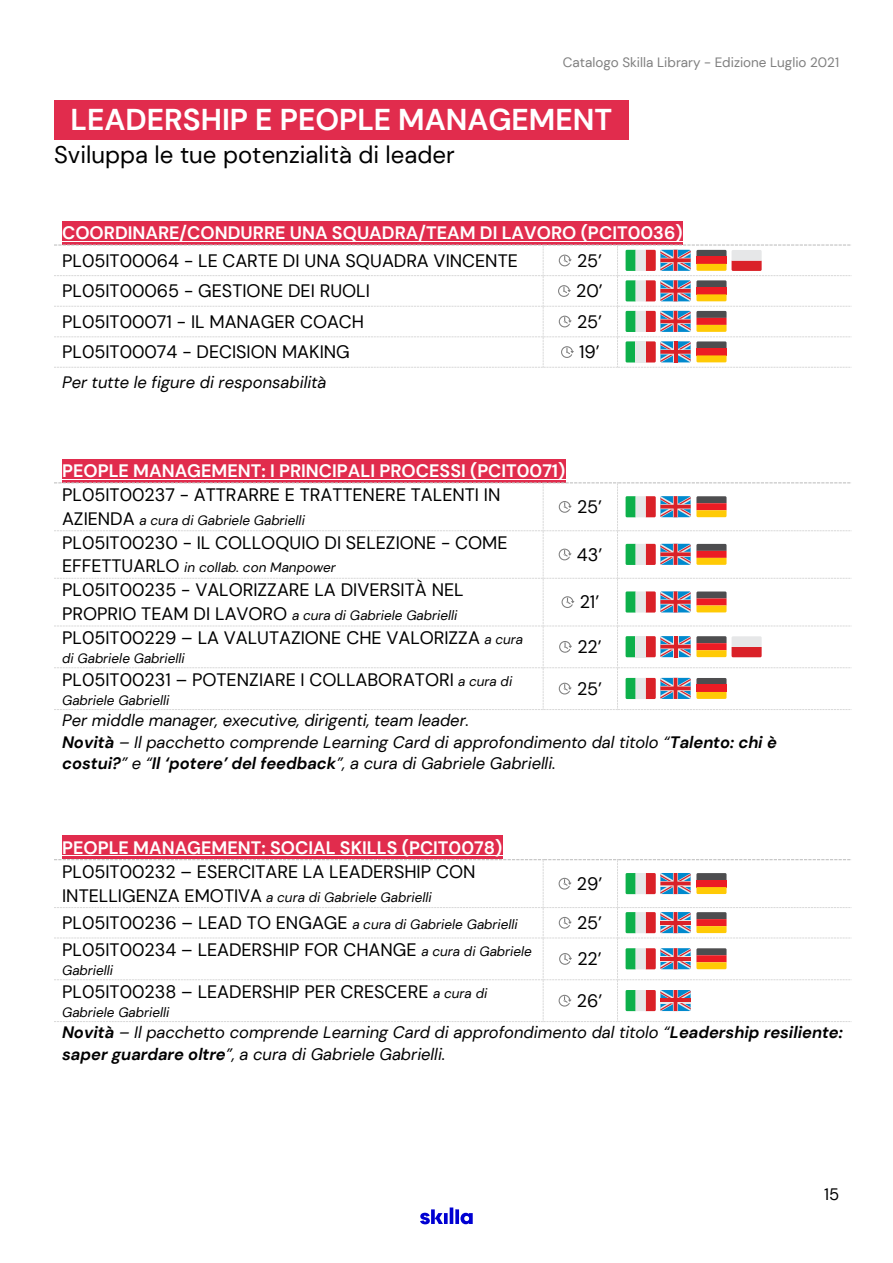
<style>
.page{position:relative;width:893px;height:1263px;background:#fff}
.page>*{position:absolute;margin:0;border:0;box-sizing:border-box;transform-origin:0 0}
.t1{font:700 30px "DM Sans";color:#fff}
.t2{font:24px "DM Sans";color:#000}
.t3{font:18px "DM Sans";color:#000}
.t4{font:700 18px "DM Sans";color:#fff}
.t5{font:italic 16.5px/21.5px "DM Sans";color:#000}
.t6{font:16.5px "DM Sans";color:#000}
.t7{font:italic 13.5px "DM Sans";letter-spacing:.005em;color:#000}
.t8{font:13.5px "DM Sans";color:#7f7f7f}
.s1{color:#e12c4d}
.s2{font-style:normal;font-size:18px}
.s3{font-style:italic;font-size:13.5px}
.s4{font-weight:700}
</style>
<div class="page">
<svg style="left:444px;top:1213px;width:4px;height:11px"></svg>
<hr style="left:450px;top:1207px;width:3px;height:17px;background:#0000d2">
<svg style="left:455px;top:1209px;width:4px;height:15px"></svg>
<svg style="left:461px;top:1213px;width:12px;height:11px"></svg>
<svg style="left:420px;top:1209px;width:23px;height:15px"></svg>
<div style="left:54px;top:100px;width:575px;height:40px;background:#e12c4d"></div>
<div style="left:62px;top:221px;width:621px;height:23px;background:#e12c4d"></div>
<hr style="left:62px;top:241px;width:621px;height:1px;background:#fff">
<div style="left:62px;top:459px;width:504px;height:23px;background:#e12c4d"></div>
<hr style="left:62px;top:479px;width:504px;height:1px;background:#fff">
<div style="left:62px;top:836px;width:440px;height:23px;background:#e12c4d"></div>
<hr style="left:62px;top:855px;width:440px;height:1px;background:#fff">
<svg style="left:54px;top:244px;width:798px;height:124px"></svg>
<svg style="left:54px;top:482px;width:798px;height:228px"></svg>
<svg style="left:54px;top:859px;width:798px;height:163px"></svg>
<hr style="left:674px;top:990px;width:3px;height:21px;background:#da2128">
<hr style="left:660px;top:999px;width:31px;height:3px;background:#da2128">
<p class="t8" style="left:563px;top:54px;width:278px">Catalogo Skilla Library - Edizione Luglio 2021</p>
<h1 class="t1" style="left:54px;top:101px;width:576px"><span class="s1">L</span>LEADERSHIP E PEOPLE MANAGEMENT<span class="s1">L</span></h1>
<h2 class="t2" style="left:54px;top:140px;width:402px">Sviluppa le tue potenzialità di leader</h2>
<p class="t4" style="left:62px;top:221px;width:622px">COORDINARE/CONDURRE UNA SQUADRA/TEAM DI LAVORO (PCIT0036)</p>
<p class="t3" style="left:62px;top:249px;width:457px">PL05IT00064 - LE CARTE DI UNA SQUADRA VINCENTE</p>
<p class="t3" style="left:577px;top:249px;width:27px">25’</p>
<p class="t3" style="left:62px;top:280px;width:309px">PL05IT00065 - GESTIONE DEI RUOLI</p>
<p class="t3" style="left:576px;top:280px;width:28px">20’</p>
<p class="t3" style="left:62px;top:310px;width:304px">PL05IT00071 - IL MANAGER COACH</p>
<p class="t3" style="left:577px;top:310px;width:27px">25’</p>
<p class="t3" style="left:62px;top:341px;width:289px">PL05IT00074 - DECISION MAKING</p>
<p class="t3" style="left:579px;top:341px;width:22px">19’</p>
<p class="t5" style="left:62px;top:372px;width:266px">Per tutte le figure di responsabilità</p>
<p class="t4" style="left:62px;top:459px;width:505px">PEOPLE MANAGEMENT: I PRINCIPALI PROCESSI (PCIT0071)</p>
<p class="t3" style="left:62px;top:484px;width:440px">PL05IT00237 - ATTRARRE E TRATTENERE TALENTI IN</p>
<p class="t7" style="left:62px;top:512px;width:244px"><span class="s2">AZIENDA</span> a cura di Gabriele Gabrielli</p>
<p class="t3" style="left:62px;top:531px;width:447px">PL05IT00230 - IL COLLOQUIO DI SELEZIONE - COME</p>
<p class="t7" style="left:62px;top:559px;width:275px"><span class="s2">EFFETTUARLO</span> in collab. con Manpower</p>
<p class="t3" style="left:62px;top:579px;width:403px">PL05IT00235 - VALORIZZARE LA DIVERSITÀ NEL</p>
<p class="t7" style="left:62px;top:607px;width:397px"><span class="s2">PROPRIO TEAM DI LAVORO</span> a cura di Gabriele Gabrielli</p>
<p class="t3" style="left:62px;top:627px;width:463px">PL05IT00229 – LA VALUTAZIONE CHE VALORIZZA <span class="s3">a cura</span></p>
<p class="t7" style="left:62px;top:650px;width:124px">di Gabriele Gabrielli</p>
<p class="t3" style="left:577px;top:495px;width:27px">25’</p>
<p class="t3" style="left:577px;top:543px;width:27px">43’</p>
<p class="t3" style="left:580px;top:591px;width:21px">21’</p>
<p class="t3" style="left:577px;top:636px;width:26px">22’</p>
<p class="t3" style="left:62px;top:668px;width:452px">PL05IT00231 – POTENZIARE I COLLABORATORI <span class="s3">a cura di</span></p>
<p class="t7" style="left:62px;top:692px;width:109px">Gabriele Gabrielli</p>
<p class="t3" style="left:577px;top:677px;width:27px">25’</p>
<p class="t5" style="left:62px;top:710px;width:716px">Per middle manager, executive, dirigenti, team leader.<br><span class="s4">Novità</span> – Il pacchetto comprende Learning Card di approfondimento dal titolo “<span class="s4">Talento: chi è costui?</span>” e “<span class="s4">Il ‘potere’ del feedback</span>”, a cura di Gabriele Gabrielli.</p>
<p class="t4" style="left:62px;top:836px;width:442px">PEOPLE MANAGEMENT: SOCIAL SKILLS (PCIT0078)</p>
<p class="t3" style="left:62px;top:861px;width:415px">PL05IT00232 – ESERCITARE LA LEADERSHIP CON</p>
<p class="t7" style="left:62px;top:888px;width:371px"><span class="s2">INTELLIGENZA EMOTIVA</span> a cura di Gabriele Gabrielli</p>
<p class="t3" style="left:577px;top:872px;width:27px">29’</p>
<p class="t3" style="left:62px;top:911px;width:457px">PL05IT00236 – LEAD TO ENGAGE <span class="s3">a cura di Gabriele Gabrielli</span></p>
<p class="t3" style="left:577px;top:911px;width:27px">25’</p>
<p class="t3" style="left:62px;top:939px;width:471px">PL05IT00234 – LEADERSHIP FOR CHANGE <span class="s3">a cura di Gabriele</span></p>
<p class="t7" style="left:62px;top:962px;width:53px">Gabrielli</p>
<p class="t3" style="left:577px;top:947px;width:26px">22’</p>
<p class="t3" style="left:62px;top:981px;width:427px">PL05IT00238 – LEADERSHIP PER CRESCERE <span class="s3">a cura di</span></p>
<p class="t7" style="left:62px;top:1004px;width:109px">Gabriele Gabrielli</p>
<p class="t3" style="left:577px;top:989px;width:27px">26’</p>
<p class="t5" style="left:62px;top:1022px;width:782px"><span class="s4">Novità</span> – Il pacchetto comprende Learning Card di approfondimento dal titolo “<span class="s4">Leadership resiliente: saper guardare oltre</span>”, a cura di Gabriele Gabrielli.</p>
<p class="t6" style="left:824px;top:1184px;width:17px">15</p>
</div>
